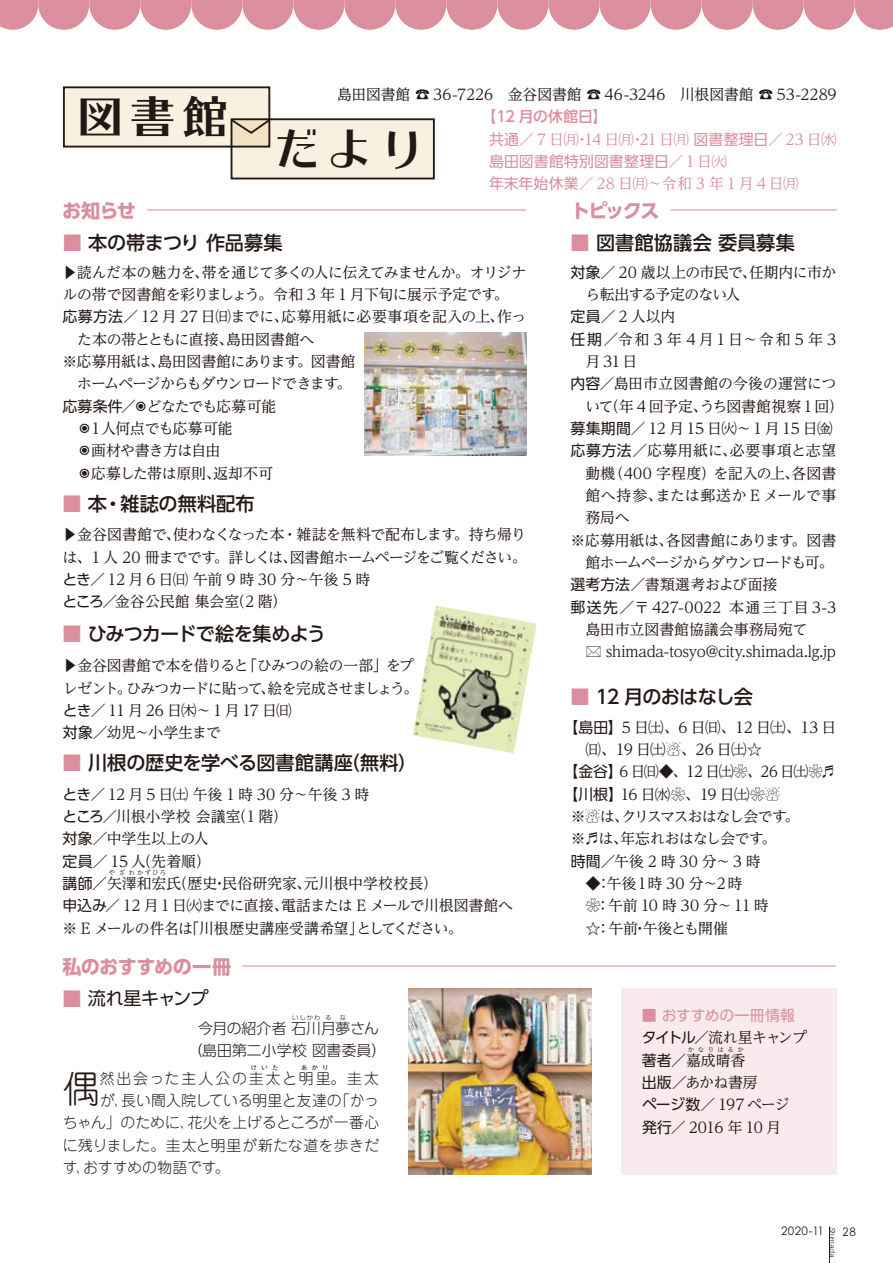
<style>
.page{position:relative;width:893px;height:1263px;background:#fff}
.page>*{position:absolute;margin:0;border:0;box-sizing:border-box;transform-origin:0 0}
.t1{font:45.6px "Kan 415 Typos Std";letter-spacing:.15em;color:#221815}
.t2{font:300 37.2px "Jun 101 Pro";color:#221815}
.t3{font:500 19.2px "UD Shin Go Pro";letter-spacing:-.015em;color:#221815}
.t4{font:700 19.2px "UD Shin Go Pro";letter-spacing:-.04em;color:#da8e9e}
.t5{font:500 19.2px "UD Shin Go Pro";letter-spacing:-.045em;color:#221815}
.t6{font:500 19.2px "UD Shin Go Pro";letter-spacing:.005em;color:#221815}
.t7{font:500 19.2px "UD Shin Go Pro";letter-spacing:-.04em;color:#221815}
.t8{font:18px "UD Shin Go Pro";letter-spacing:-.025em;color:#221815}
.t9{font:14.85px/22.4px "UD Reimin Pro";letter-spacing:-.015em;color:#221815}
.t10{font:14.85px/22.4px "UD Reimin Pro";letter-spacing:-.04em;color:#221815}
.t11{font:14.85px/22.4px "UD Reimin Pro";letter-spacing:.01em;color:#221815}
.t12{font:300 14.85px/22.4px "Jun 101 Pro";letter-spacing:.02em;color:#221815;text-align:justify}
.t13{font:14.85px "UD Reimin Pro";letter-spacing:.035em;color:#221815}
.t14{font:14.85px "UD Reimin Pro";letter-spacing:.005em;color:#221815}
.t15{font:14.85px "UD Reimin Pro";letter-spacing:.01em;color:#da8e9e}
.t16{font:14.85px "UD Reimin Pro";letter-spacing:-.035em;color:#221815}
.t17{font:14.85px "UD Reimin Pro";letter-spacing:-.075em;color:#221815}
.t18{font:14.85px/22.4px "UD Reimin Pro";letter-spacing:-.06em;color:#221815}
.t19{font:14.85px "UD Reimin Pro";letter-spacing:-.055em;color:#221815}
.t20{font:14.85px "UD Shin Go Pro";letter-spacing:.005em;color:#da8e9e}
.t21{font:300 14.85px "UD Shin Go Pro";color:#221815}
.t22{font:14.85px "UD Reimin Pro";letter-spacing:.205em;color:#221815}
.t23{font:300 14.85px "Jun 101 Pro";letter-spacing:.13em;color:#221815}
.t24{font:14.85px "UD Reimin Pro";letter-spacing:-.05em;color:#221815}
.t25{font:500 14.85px "UD Shin Go Pro";letter-spacing:-.005em;color:#da8e9e}
.t26{font:11.7px "Century Gothic";letter-spacing:.025em;color:#221815}
.t27{font:italic 300 7.5px "Helvetica";color:#221815}
.t28{font:300 6.45px "UD Shin Go Pro";letter-spacing:.655em;color:#221815}
.t29{font:6.45px "UD Reimin Pro";letter-spacing:.265em;color:#221815}
.t30{font:6.45px "UD Reimin Pro";letter-spacing:.55em;color:#221815}
.s1{font-family:"UD Shin Go Pro"}
.s2{font-family:"UD Reimin Pro"}
.s3{color:#da8e9e}
.s4{font-weight:500;font-size:19.2px;color:#da8e9e}
.s5{font-family:"Koz Min Pro"}
.s6{font-family:"Koz Min Pr 6 N"}
</style>
<div class="page">
<svg style="left:0;top:0;width:893px;height:30px"></svg>
<div style="left:231px;top:119px;width:203px;height:60px;background:#f9f1df"></div>
<div style="left:231px;top:118px;width:204px;height:61px;border:2px solid #221815"></div>
<div style="left:64px;top:87px;width:205px;height:60px;background:#f9f1df"></div>
<div style="left:63px;top:86px;width:207px;height:61px;border:2px solid #221815"></div>
<svg style="left:230px;top:117px;width:42px;height:18px"></svg>
<hr style="left:671px;top:209px;width:166px;height:1px;background:#da8e9e">
<hr style="left:147px;top:209px;width:379px;height:2px;background:#da8e9e">
<hr style="left:242px;top:965px;width:594px;height:1px;background:#da8e9e">
<img style="left:364px;top:332px;width:162px;height:124px">
<div style="left:621px;top:989px;width:216px;height:186px;background:#f9ebed"></div>
<img style="left:409px;top:989px;width:183px;height:186px">
<img style="left:413px;top:606px;width:124px;height:147px">
<hr style="left:829px;top:1226px;width:1px;height:37px;background:#221815">
<h1 class="t1" style="left:78px;top:92px;width:152px">図書館</h1>
<p class="t9" style="left:337px;top:82px;width:501px">島田図書館 ☎ 36-7226　金谷図書館 ☎ 46-3246　川根図書館 ☎ 53-2289</p>
<p class="t25" style="left:482px;top:104px;width:127px">【12 月の休館日】</p>
<p class="t15" style="left:489px;top:127px;width:349px"><span class="s1">共通／</span> 7 日㈪・14 日㈪・21日㈪ <span class="s1">図書整理日／</span> 23 日㈬</p>
<p class="t20" style="left:489px;top:149px;width:239px">島田図書館特別図書整理日／ <span class="s2">1日㈫</span></p>
<p class="t15" style="left:489px;top:171px;width:311px"><span class="s1">年末年始休業</span>／ 28 日㈪〜令和 3 年 1 月 4 日㈪</p>
<h1 class="t1" style="left:274px;top:124px;width:152px">だより</h1>
<p class="t4" style="left:571px;top:195px;width:90px">トピックス</p>
<p class="t4" style="left:62px;top:195px;width:75px">お知らせ</p>
<p class="t3" style="left:63px;top:227px;width:222px"><span class="s3">■</span> 本の帯まつり 作品募集</p>
<p class="t6" style="left:570px;top:227px;width:226px"><span class="s3">■</span> 図書館協議会 委員募集</p>
<p class="t10" style="left:62px;top:261px;width:465px">▶読んだ本の魅力を、帯を通じて多くの人に伝えてみませんか。オリジナ</p>
<p class="t16" style="left:62px;top:282px;width:448px">ルの帯で図書館を彩りましょう。令和 3 年 1 月下旬に展示予定です。</p>
<p class="t9" style="left:62px;top:305px;width:465px"><span class="s1">応募方法／</span> 12 月 27 日㈰までに、応募用紙に必要事項を記入の上、作っ</p>
<p class="t9" style="left:77px;top:328px;width:238px">た本の帯とともに直接、島田図書館へ</p>
<p class="t9" style="left:62px;top:350px;width:295px">※応募用紙は、島田図書館にあります。図書館</p>
<p class="t17" style="left:77px;top:372px;width:276px">ホームページからもダウンロードできます。</p>
<p class="t10" style="left:62px;top:394px;width:215px"><span class="s1">応募条件</span>／◉どなたでも応募可能</p>
<p class="t9" style="left:62px;top:417px;width:171px">　◉１人何点でも応募可能</p>
<p class="t24" style="left:62px;top:439px;width:159px">　◉画材や書き方は自由</p>
<p class="t9" style="left:62px;top:461px;width:212px">　◉応募した帯は原則、返却不可</p>
<p class="t3" style="left:62px;top:488px;width:194px"><span class="s3">■</span> 本・雑誌の無料配布</p>
<p class="t9" style="left:62px;top:523px;width:466px">▶金谷図書館で、使わなくなった本・雑誌を無料で配布します。持ち帰りは、1 人 20 冊までです。詳しくは、図書館ホームページをご覧ください。<span class="s1">とき／</span>12月6日㈰ 午前9時30分〜午後5時<br><span class="s1">ところ／</span>金谷公民館 集会室（2 階）</p>
<p class="t5" style="left:62px;top:618px;width:265px"><span class="s3">■</span> ひみつカードで絵を集めよう</p>
<p class="t10" style="left:63px;top:654px;width:357px">▶金谷図書館で本を借りると「ひみつの絵の一部」をプレゼント。ひみつカードに貼って、絵を完成させましょう。<span class="s1">とき</span>／ 11 月 26 日㈭〜1 月17 日㈰<br><span class="s1">対象</span>／幼児〜小学生まで</p>
<p class="t3" style="left:63px;top:747px;width:356px"><span class="s3">■</span> 川根の歴史を学べる図書館講座（無料）</p>
<p class="t11" style="left:63px;top:782px;width:377px"><span class="s1">とき／</span>12月5日㈯ 午後1時30分〜午後3時<br><span class="s1">ところ／</span>川根小学校 会議室（1 階）<br><span class="s1">対象</span>／中学生以上の人<br><span class="s1">定員</span>／ 15 人（先着順）<br><span class="s1">講師</span>／矢澤和宏氏（歴史・民俗研究家、元川根中学校校長）</p>
<p class="t29" style="left:109px;top:867px;width:59px">やざわかずひろ</p>
<p class="t10" style="left:63px;top:894px;width:452px"><span class="s1">申込み</span>／ 12 月 1 日㈫までに直接、電話または E メールで川根図書館へ※ E メールの件名は「川根歴史講座受講希望」としてください。</p>
<p class="t4" style="left:62px;top:951px;width:170px">私のおすすめの一冊</p>
<p class="t8" style="left:62px;top:984px;width:148px"><span class="s4">■</span> 流れ星キャンプ</p>
<p class="t28" style="left:292px;top:1012px;width:30px">いしかわ</p>
<p class="t28" style="left:325px;top:1012px;width:8px">る</p>
<p class="t28" style="left:340px;top:1012px;width:8px">な</p>
<p class="t21" style="left:187px;top:1038px;width:201px">（島田第二小学校 図書委員）</p>
<p class="t21" style="left:198px;top:1016px;width:182px">今月の紹介者 石川月夢さん</p>
<p class="t28" style="left:251px;top:1062px;width:29px">けいた</p>
<p class="t28" style="left:301px;top:1062px;width:29px">あかり</p>
<p class="t12" style="left:63px;top:1087px;width:318px;text-indent:37px">が、長い間入院している明里と友達の「かっちゃん」のために、花火を上げるところが一番心に残りました。圭太と明里が新たな道を歩きだす、おすすめの物語です。</p>
<h2 class="t2" style="left:63px;top:1060px;width:39px">偶</h2>
<p class="t23" style="left:100px;top:1066px;width:281px">然出会った主人公の圭太と明里。圭太</p>
<p class="t9" style="left:571px;top:261px;width:267px"><span class="s1">対象</span>／ 20 歳以上の市民で、任期内に市か</p>
<p class="t19" style="left:585px;top:282px;width:156px">ら転出する予定のない人</p>
<p class="t9" style="left:571px;top:305px;width:106px"><span class="s1">定員</span>／ 2 人以内</p>
<p class="t22" style="left:571px;top:327px;width:267px"><span class="s1">任期</span>／令和3 年 4月1日〜令和5 年3</p>
<p class="t9" style="left:585px;top:350px;width:54px">月31日</p>
<p class="t14" style="left:571px;top:372px;width:267px"><span class="s1">内容</span>／島田市立図書館の今後の運営につ</p>
<p class="t9" style="left:585px;top:394px;width:260px">いて（年 4 回予定、うち図書館視察1回）</p>
<p class="t9" style="left:571px;top:417px;width:263px"><span class="s1">募集期間</span>／ 12 月15 日㈫〜1 月15 日㈮</p>
<p class="t13" style="left:571px;top:439px;width:267px"><span class="s1">応募方法</span>／応募用紙に、必要事項と志望</p>
<p class="t14" style="left:585px;top:461px;width:252px">動機（400 字程度）を記入の上、各図書</p>
<p class="t13" style="left:585px;top:483px;width:252px">館へ持参、または郵送か E メールで事</p>
<p class="t9" style="left:585px;top:506px;width:46px">務局へ</p>
<p class="t9" style="left:571px;top:528px;width:267px">※応募用紙は、各図書館にあります。図書</p>
<p class="t17" style="left:585px;top:550px;width:250px">館ホームページからダウンロードも可。</p>
<p class="t14" style="left:571px;top:573px;width:208px"><span class="s1">選考方法</span>／書類選考および面接</p>
<p class="t13" style="left:571px;top:595px;width:267px"><span class="s1">郵送先</span>／〒 427-0022 本通三丁目 3-3</p>
<p class="t9" style="left:585px;top:618px;width:224px">島田市立図書館協議会事務局宛て</p>
<p class="t9" style="left:606px;top:640px;width:232px">shimada-tosyo@city.shimada.lg.jp</p>
<p class="t7" style="left:570px;top:681px;width:184px"><span class="s3">■</span> 12 月のおはなし会</p>
<p class="t9" style="left:563px;top:715px;width:274px"><span class="s1">【島田】</span>5 日㈯、6 日㈰、12 日㈯、13 日</p>
<p class="t9" style="left:586px;top:738px;width:178px">㈰、19 日㈯☃、26 日㈯☆</p>
<p class="t9" style="left:563px;top:760px;width:274px"><span class="s1">【金谷】</span>6 日㈰◆、12 日㈯<span class="s5">❀</span>、26 日㈯<span class="s5">❀</span>♬</p>
<p class="t9" style="left:563px;top:782px;width:218px"><span class="s1">【川根】</span>16 日㈬<span class="s5">❀</span>、19 日㈯<span class="s5">❀</span>☃</p>
<p class="t19" style="left:571px;top:804px;width:230px">※☃は、クリスマスおはなし会です。</p>
<p class="t16" style="left:571px;top:827px;width:207px">※♬は、年忘れおはなし会です。</p>
<p class="t9" style="left:571px;top:849px;width:191px"><span class="s1">時間</span>／午後 2 時 30 分〜3 時</p>
<p class="t9" style="left:586px;top:872px;width:158px">◆<span class="s6">：</span>午後１時 30 分〜２時</p>
<p class="t9" style="left:586px;top:894px;width:184px"><span class="s5">❀</span>：午前 10 時 30 分〜11 時</p>
<p class="t10" style="left:571px;top:916px;width:159px">　☆：午前・午後とも開催</p>
<p class="t20" style="left:642px;top:1003px;width:155px">■ おすすめの一冊情報</p>
<p class="t9" style="left:642px;top:1026px;width:166px"><span class="s1">タイトル</span>／流れ星キャンプ<span class="s1">著者</span>／嘉成晴香</p>
<p class="t30" style="left:688px;top:1044px;width:28px">かなり</p>
<p class="t30" style="left:718px;top:1044px;width:28px">はるか</p>
<p class="t18" style="left:642px;top:1071px;width:149px"><span class="s1">出版</span>／あかね書房<br><span class="s1">ページ数</span>／ 197 ページ<span class="s1">発行</span>／ 2016 年 10 月</p>
<p class="t26" style="left:781px;top:1224px;width:44px">2020-11</p>
<p class="t26" style="left:843px;top:1224px;width:14px">28</p>
<p class="t27" style="left:839px;top:1227px;width:32px;rotate:90deg">Shimada</p>
</div>
